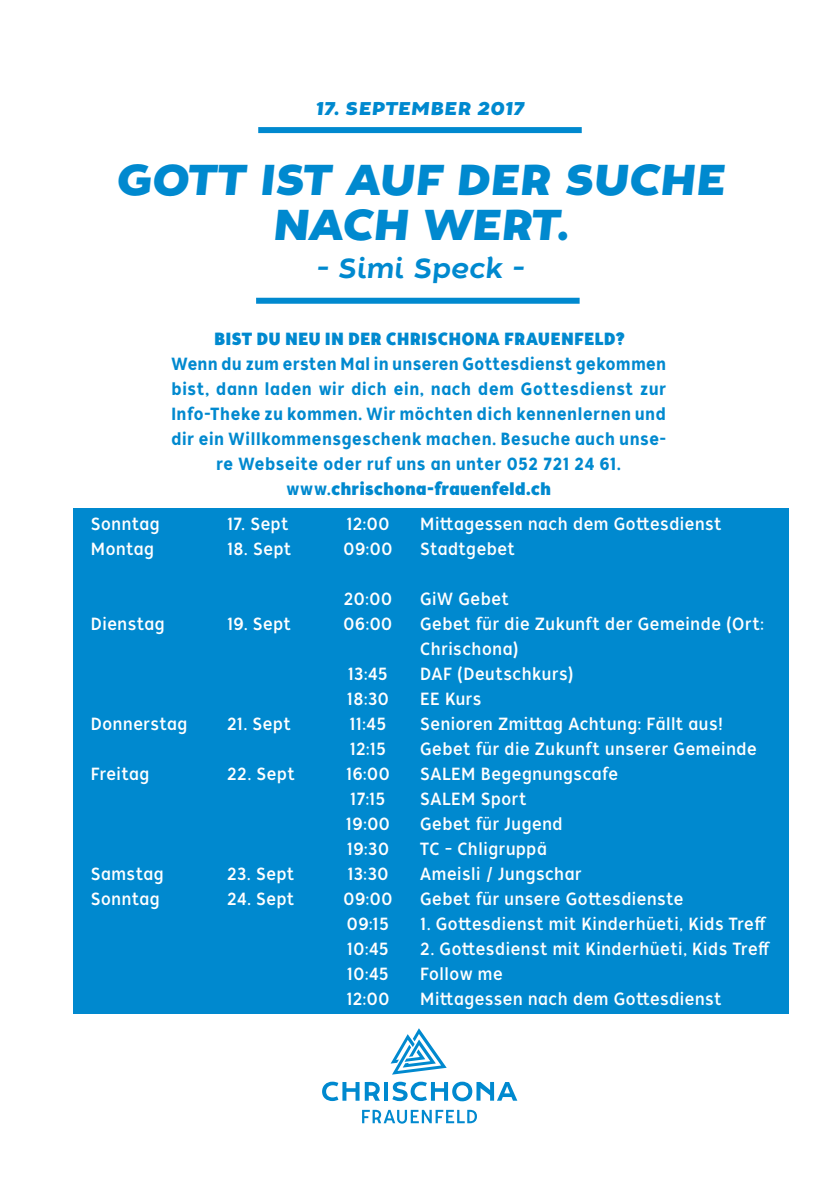
<style>
.page{position:relative;width:840px;height:1191px;background:#fff}
.page>*{position:absolute;margin:0;border:0;box-sizing:border-box;transform-origin:0 0}
.t1{font:italic 43.2px/44.6px "Tide Sans 700 Mondo";letter-spacing:.005em;color:#0089cf;text-align:center}
.t2{font:italic 27.8px "Tide Sans 500 Dudette";color:#0089cf}
.t3{font:italic 18.4px "Tide Sans 700 Mondo";letter-spacing:.03em;color:#0089cf}
.t4{font:17.6px/25px "Tide Sans Cond 400 Lil Dude";letter-spacing:.03em;color:#fff}
.t5{font:17.6px/25px "Tide Sans Cond 500 Dudette";letter-spacing:.04em;color:#0089cf;text-align:center}
.t6{font:17.6px "Tide Sans Cond 700 Mondo";letter-spacing:.035em;color:#0089cf}
.s1{font-family:"Tide Sans Cond 500 Dudette"}
</style>
<div class="page">
<svg style="left:362px;top:1109px;width:114px;height:14px"></svg>
<svg style="left:390px;top:1028px;width:56px;height:46px"></svg>
<svg style="left:322px;top:1081px;width:57px;height:20px"></svg>
<hr style="left:384px;top:1082px;width:4px;height:18px;background:#0089cf">
<svg style="left:392px;top:1081px;width:125px;height:20px"></svg>
<div style="left:74px;top:508px;width:714px;height:505px;background:#0089cf"></div>
<div style="left:258px;top:127px;width:323px;height:6px;background:#0089cf"></div>
<div style="left:256px;top:298px;width:323px;height:6px;background:#0089cf"></div>
<p class="t3" style="left:315px;top:96px;width:210px">17. SEPTEMBER 2017</p>
<h1 class="t1" style="left:116px;top:159px;width:609px">GOTT IST AUF DER SUCHE<br>NACH WERT.</h1>
<h2 class="t2" style="left:316px;top:251px;width:208px">- Simi Speck -</h2>
<p class="t6" style="left:214px;top:327px;width:412px">BIST DU NEU IN DER CHRISCHONA FRAUENFELD?</p>
<p class="t5" style="left:171px;top:352px;width:496px">Wenn du zum ersten Mal in unseren Gottesdienst gekommen bist, dann laden wir dich ein, nach dem Gottesdienst zur Info-Theke zu kommen. Wir möchten dich kennenlernen und dir ein Willkommensgeschenk machen. Besuche auch unse&shy;re Webseite oder ruf uns an unter 052 721 24 61.</p>
<p class="t6" style="left:286px;top:478px;width:266px"><span class="s1">www.</span>chrischona-frauenfeld.ch</p>
<p class="t4" style="left:91px;top:512px;width:70px">Sonntag</p>
<p class="t4" style="left:227px;top:512px;width:63px">17. Sept</p>
<p class="t4" style="left:346px;top:512px;width:45px">12:00</p>
<p class="t4" style="left:420px;top:512px;width:303px">Mittagessen nach dem Gottesdienst</p>
<p class="t4" style="left:91px;top:537px;width:65px">Montag</p>
<p class="t4" style="left:227px;top:537px;width:66px">18. Sept</p>
<p class="t4" style="left:343px;top:537px;width:50px">09:00</p>
<p class="t4" style="left:420px;top:537px;width:96px">Stadtgebet</p>
<p class="t4" style="left:343px;top:587px;width:50px">20:00</p>
<p class="t4" style="left:420px;top:587px;width:90px">GiW Gebet</p>
<p class="t4" style="left:91px;top:612px;width:75px">Dienstag</p>
<p class="t4" style="left:227px;top:612px;width:65px">19. Sept</p>
<p class="t4" style="left:343px;top:612px;width:50px">06:00</p>
<p class="t4" style="left:420px;top:612px;width:345px">Gebet für die Zukunft der Gemeinde (Ort:<br>Chrischona)</p>
<p class="t4" style="left:348px;top:662px;width:41px">13:45</p>
<p class="t4" style="left:420px;top:662px;width:155px">DAF (Deutschkurs)</p>
<p class="t4" style="left:347px;top:687px;width:43px">18:30</p>
<p class="t4" style="left:420px;top:687px;width:63px">EE Kurs</p>
<p class="t4" style="left:91px;top:712px;width:98px">Donnerstag</p>
<p class="t4" style="left:227px;top:712px;width:65px">21. Sept</p>
<p class="t4" style="left:349px;top:712px;width:38px">11:45</p>
<p class="t4" style="left:420px;top:712px;width:304px">Senioren Zmittag Achtung: Fällt aus!</p>
<p class="t4" style="left:349px;top:737px;width:38px">12:15</p>
<p class="t4" style="left:420px;top:737px;width:338px">Gebet für die Zukunft unserer Gemeinde</p>
<p class="t4" style="left:91px;top:762px;width:60px">Freitag</p>
<p class="t4" style="left:227px;top:762px;width:69px">22. Sept</p>
<p class="t4" style="left:346px;top:762px;width:45px">16:00</p>
<p class="t4" style="left:420px;top:762px;width:199px">SALEM Begegnungscafe</p>
<p class="t4" style="left:350px;top:787px;width:37px">17:15</p>
<p class="t4" style="left:420px;top:787px;width:108px">SALEM Sport</p>
<p class="t4" style="left:346px;top:812px;width:45px">19:00</p>
<p class="t4" style="left:420px;top:812px;width:144px">Gebet für Jugend</p>
<p class="t4" style="left:346px;top:837px;width:44px">19:30</p>
<p class="t4" style="left:420px;top:837px;width:128px">TC – Chligruppä</p>
<p class="t4" style="left:91px;top:862px;width:74px">Samstag</p>
<p class="t4" style="left:227px;top:862px;width:69px">23. Sept</p>
<p class="t4" style="left:347px;top:862px;width:42px">13:30</p>
<p class="t4" style="left:420px;top:862px;width:163px">Ameisli / Jungschar</p>
<p class="t4" style="left:91px;top:887px;width:70px">Sonntag</p>
<p class="t4" style="left:227px;top:887px;width:69px">24. Sept</p>
<p class="t4" style="left:343px;top:887px;width:50px">09:00</p>
<p class="t4" style="left:420px;top:887px;width:265px">Gebet für unsere Gottesdienste</p>
<p class="t4" style="left:346px;top:912px;width:44px">09:15</p>
<p class="t4" style="left:420px;top:912px;width:347px">1. Gottesdienst mit Kinderhüeti, Kids Treff</p>
<p class="t4" style="left:347px;top:937px;width:43px">10:45</p>
<p class="t4" style="left:420px;top:937px;width:351px">2. Gottesdienst mit Kinderhüeti, Kids Treff</p>
<p class="t4" style="left:347px;top:962px;width:43px">10:45</p>
<p class="t4" style="left:420px;top:962px;width:84px">Follow me</p>
<p class="t4" style="left:346px;top:987px;width:45px">12:00</p>
<p class="t4" style="left:420px;top:987px;width:303px">Mittagessen nach dem Gottesdienst</p>
</div>
